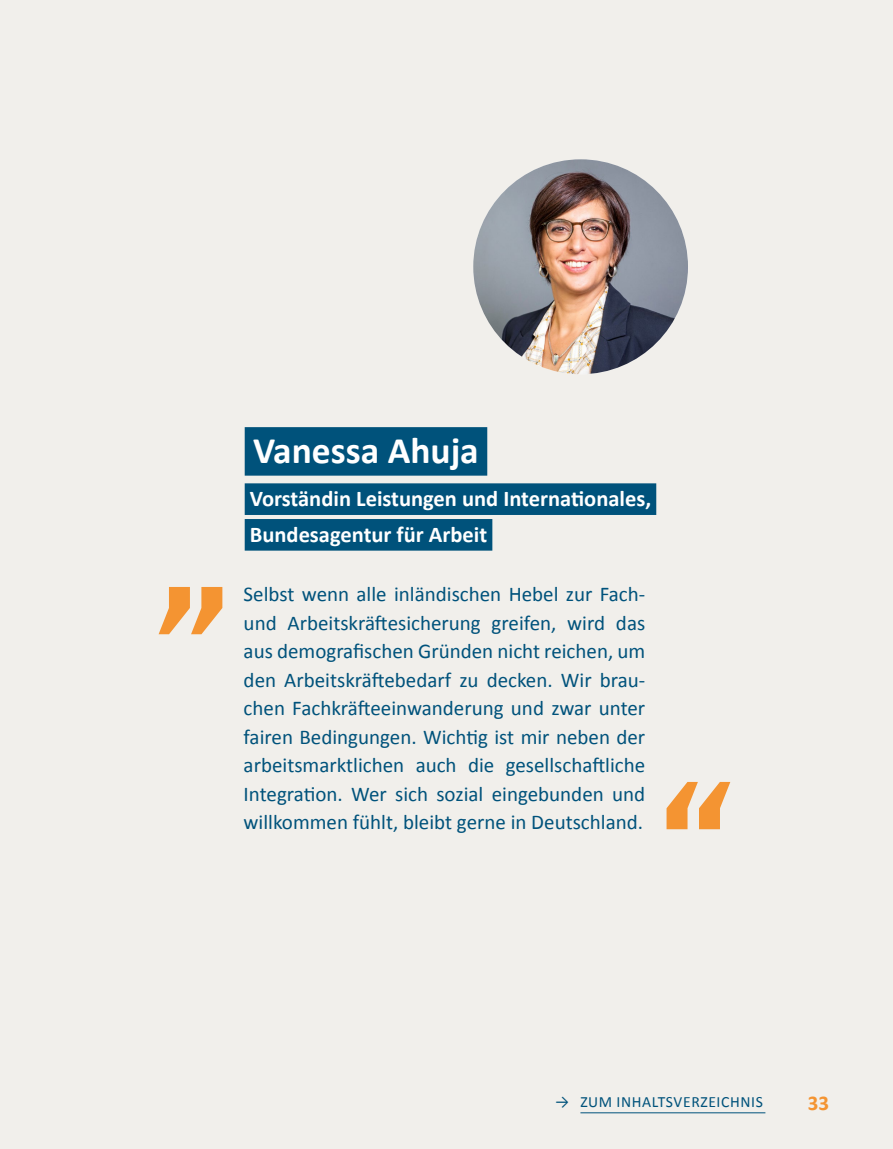
<style>
.page{position:relative;width:893px;height:1149px;background:#fff}
.page>*{position:absolute;margin:0;border:0;box-sizing:border-box;transform-origin:0 0}
.t1{font:700 37.5px "Calibri";color:#fff}
.t2{font:700 22.5px/35.7px "Calibri";color:#fff}
.t3{font:21px/28.5px "Calibri";color:#00527b;text-align:justify}
.t4{font:700 21px "Calibri";color:#f49432}
.t5{font:15.6px "Calibri";letter-spacing:.04em;color:#00527b}
</style>
<div class="page">
<div style="left:0;top:0;width:893px;height:1148px;background:#f1efeb"></div>
<hr style="left:580px;top:1112px;width:185px;height:1px;background:#00527b">
<img style="left:473px;top:159px;width:215px;height:215px;border-radius:107px">
<svg style="left:159px;top:587px;width:63px;height:47px"></svg>
<svg style="left:666px;top:781px;width:64px;height:48px"></svg>
<div style="left:245px;top:483px;width:411px;height:32px;background:#00527b"></div>
<div style="left:245px;top:519px;width:247px;height:31px;background:#00527b"></div>
<div style="left:245px;top:427px;width:242px;height:48px;background:#00527b"></div>
<h1 class="t1" style="left:253px;top:426px;width:227px">Vanessa Ahuja</h1>
<p class="t2" style="left:250px;top:481px;width:403px">Vorständin Leistungen und Internationales,<br>Bundesagentur für Arbeit</p>
<p class="t3" style="left:244px;top:579px;width:403px">Selbst wenn alle inländischen Hebel zur Fach&shy;und Arbeitskräftesicherung greifen, wird das aus demografischen Gründen nicht reichen, um den Arbeitskräftebedarf zu decken. Wir brau&shy;chen Fachkräfteeinwanderung und zwar unter fairen Bedingungen. Wichtig ist mir neben der arbeitsmarktlichen auch die gesellschaftliche Integration. Wer sich sozial eingebunden und willkommen fühlt, bleibt gerne in Deutschland.</p>
<p class="t5" style="left:555px;top:1091px;width:209px">→ ZUM INHALTSVERZEICHNIS</p>
<p class="t4" style="left:808px;top:1088px;width:23px">33</p>
</div>
